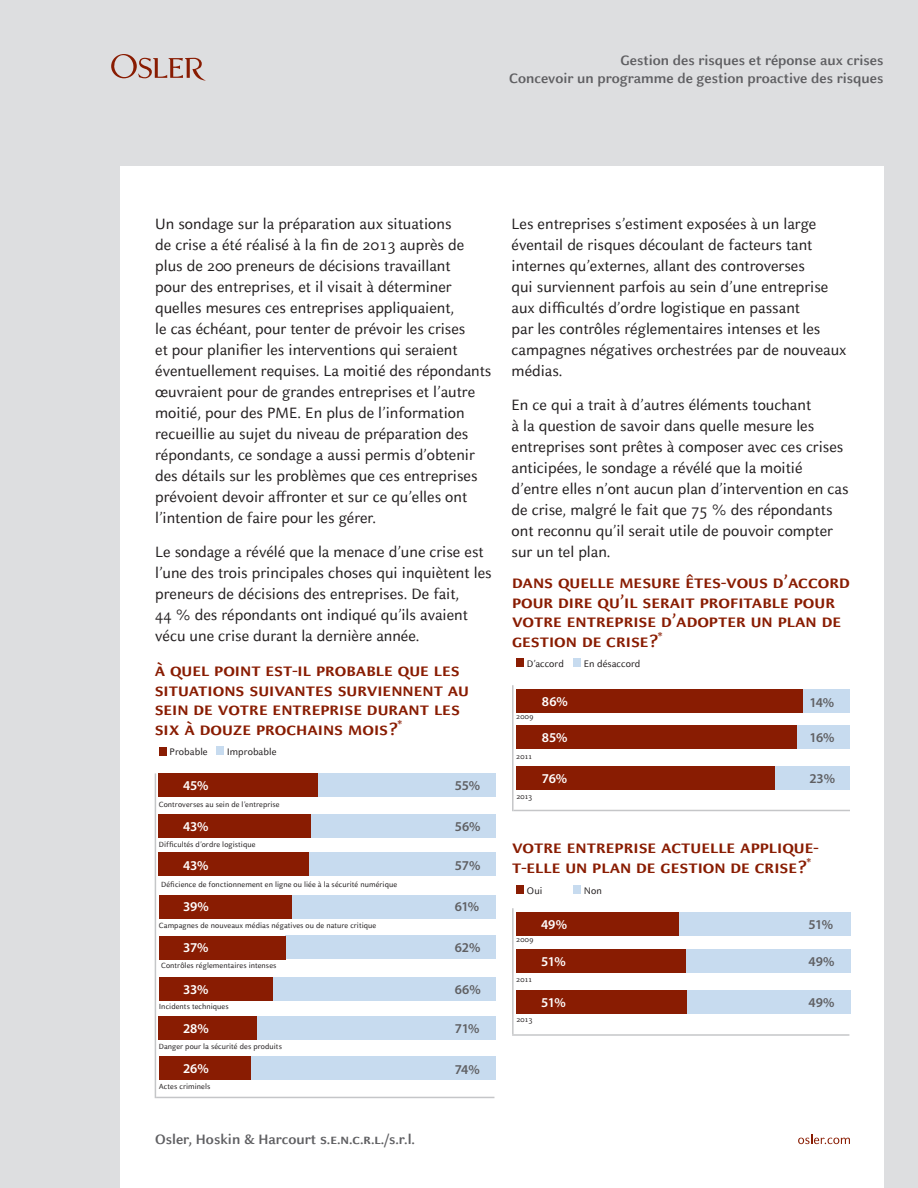
<style>
.page{position:relative;width:918px;height:1188px;background:#dddee0}
.page>*{position:absolute;margin:0;border:0;box-sizing:border-box;transform-origin:0 0}
.t1{font:700 19.5px/19.5px "Celeste Sans SC";color:#891c02}
.t2{font:16.5px/21px "Celeste Sans";color:#231f20}
.t3{font:700 15px/18px "Celeste Sans";color:#5f5f62;text-align:right}
.t4{font:600 13.5px "Myriad Pro";letter-spacing:-.01em;color:#fff}
.t5{font:600 13.5px "Myriad Pro";letter-spacing:-.015em;color:#5f5f62}
.t6{font:10.5px "Celeste Sans";letter-spacing:.01em;color:#231f20}
.t7{font:8.25px "Celeste Sans";letter-spacing:.015em;color:#231f20}
.s1{font-family:"Celeste Sans SC"}
</style>
<div class="page">
<div style="left:120px;top:166px;width:763px;height:1022px;background:#fff"></div>
<svg style="left:111px;top:54px;width:95px;height:27px"></svg>
<svg style="left:798px;top:1134px;width:52px;height:10px"></svg>
<div style="left:159px;top:853px;width:153px;height:23px;background:#891c02"></div>
<div style="left:309px;top:853px;width:186px;height:23px;background:#c7dbef"></div>
<div style="left:251px;top:1056px;width:245px;height:24px;background:#c7dbef"></div>
<div style="left:159px;top:1056px;width:92px;height:24px;background:#891c02"></div>
<div style="left:257px;top:1016px;width:239px;height:24px;background:#c7dbef"></div>
<div style="left:159px;top:1016px;width:98px;height:24px;background:#891c02"></div>
<div style="left:272px;top:977px;width:224px;height:24px;background:#c7dbef"></div>
<div style="left:159px;top:977px;width:113px;height:24px;background:#891c02"></div>
<div style="left:285px;top:935px;width:211px;height:24px;background:#c7dbef"></div>
<div style="left:159px;top:936px;width:126px;height:24px;background:#891c02"></div>
<div style="left:291px;top:895px;width:204px;height:23px;background:#c7dbef"></div>
<div style="left:159px;top:895px;width:132px;height:23px;background:#891c02"></div>
<div style="left:311px;top:814px;width:185px;height:24px;background:#c7dbef"></div>
<div style="left:159px;top:814px;width:152px;height:24px;background:#891c02"></div>
<hr style="left:156px;top:1097px;width:338px;height:1px;background:#c5c6c8">
<hr style="left:155px;top:773px;width:1px;height:325px;background:#c5c6c8">
<div style="left:216px;top:747px;width:8px;height:8px;background:#c7dbef"></div>
<div style="left:312px;top:774px;width:184px;height:23px;background:#c7dbef"></div>
<div style="left:159px;top:773px;width:159px;height:24px;background:#891c02"></div>
<div style="left:159px;top:747px;width:8px;height:8px;background:#891c02"></div>
<div style="left:775px;top:766px;width:75px;height:24px;background:#c7dbef"></div>
<div style="left:516px;top:689px;width:288px;height:23px;background:#891c02"></div>
<div style="left:804px;top:689px;width:46px;height:23px;background:#c7dbef"></div>
<div style="left:516px;top:766px;width:259px;height:24px;background:#891c02"></div>
<div style="left:516px;top:726px;width:281px;height:23px;background:#891c02"></div>
<hr style="left:513px;top:810px;width:337px;height:1px;background:#c5c6c8">
<hr style="left:512px;top:685px;width:2px;height:126px;background:#c5c6c8">
<div style="left:573px;top:659px;width:8px;height:8px;background:#c7dbef"></div>
<div style="left:797px;top:726px;width:53px;height:23px;background:#c7dbef"></div>
<div style="left:516px;top:659px;width:8px;height:8px;background:#891c02"></div>
<div style="left:686px;top:990px;width:164px;height:24px;background:#c7dbef"></div>
<div style="left:678px;top:912px;width:172px;height:23px;background:#c7dbef"></div>
<div style="left:516px;top:949px;width:171px;height:24px;background:#891c02"></div>
<hr style="left:512px;top:908px;width:2px;height:126px;background:#c5c6c8">
<div style="left:573px;top:885px;width:8px;height:9px;background:#c7dbef"></div>
<div style="left:686px;top:949px;width:164px;height:24px;background:#c7dbef"></div>
<div style="left:516px;top:886px;width:8px;height:8px;background:#891c02"></div>
<div style="left:516px;top:912px;width:162px;height:23px;background:#891c02"></div>
<div style="left:516px;top:990px;width:171px;height:24px;background:#891c02"></div>
<hr style="left:512px;top:1034px;width:337px;height:2px;background:#c5c6c8">
<p class="t3" style="left:509px;top:52px;width:376px">Gestion des risques et réponse aux crises<br>Concevoir un programme de gestion proactive des risques</p>
<p class="t2" style="left:155px;top:213px;width:338px">Un sondage sur la préparation aux situations<br>de crise a été réalisé à la fin de 2013 auprès de plus de 200 preneurs de décisions travaillant<br>pour des entreprises, et il visait à déterminer quelles mesures ces entreprises appliquaient,<br>le cas échéant, pour tenter de prévoir les crises<br>et pour planifier les interventions qui seraient éventuellement requises. La moitié des répondants œuvraient pour de grandes entreprises et l’autre moitié, pour des PME. En plus de l’information recueillie au sujet du niveau de préparation des répondants, ce sondage a aussi permis d’obtenir des détails sur les problèmes que ces entreprises prévoient devoir affronter et sur ce qu’elles ont l’intention de faire pour les gérer.</p>
<p class="t2" style="left:155px;top:542px;width:338px">Le sondage a révélé que la menace d’une crise est l’une des trois principales choses qui inquiètent les preneurs de décisions des entreprises. De fait,<br>44 % des répondants ont indiqué qu’ils avaient vécu une crise durant la dernière année.</p>
<p class="t1" style="left:155px;top:660px;width:316px">à quel point est-il probable que les situations suivantes surviennent au sein de votre entreprise durant les six à douze prochains mois?<sup>*</sup></p>
<p class="t6" style="left:170px;top:746px;width:40px">Probable</p>
<p class="t6" style="left:227px;top:746px;width:51px">Improbable</p>
<p class="t4" style="left:183px;top:777px;width:27px">45%</p>
<p class="t5" style="left:455px;top:777px;width:27px">55%</p>
<p class="t7" style="left:159px;top:800px;width:122px">Controverses au sein de l’entreprise</p>
<p class="t4" style="left:183px;top:818px;width:27px">43%</p>
<p class="t5" style="left:455px;top:818px;width:27px">56%</p>
<p class="t7" style="left:159px;top:840px;width:98px">Difficultés d’ordre logistique</p>
<p class="t4" style="left:183px;top:857px;width:27px">43%</p>
<p class="t5" style="left:455px;top:857px;width:27px">57%</p>
<p class="t7" style="left:161px;top:880px;width:238px">Déficience de fonctionnement en ligne ou liée à la sécurité numérique</p>
<p class="t4" style="left:183px;top:898px;width:27px">39%</p>
<p class="t5" style="left:455px;top:898px;width:26px">61%</p>
<p class="t7" style="left:159px;top:921px;width:219px">Campagnes de nouveaux médias négatives ou de nature critique</p>
<p class="t4" style="left:183px;top:939px;width:27px">37%</p>
<p class="t5" style="left:455px;top:939px;width:27px">62%</p>
<p class="t7" style="left:161px;top:961px;width:117px">Contrôles réglementaires intenses</p>
<p class="t4" style="left:183px;top:981px;width:27px">33%</p>
<p class="t5" style="left:455px;top:981px;width:27px">66%</p>
<p class="t7" style="left:159px;top:1001px;width:71px">Incidents techniques</p>
<p class="t4" style="left:183px;top:1020px;width:27px">28%</p>
<p class="t5" style="left:455px;top:1020px;width:26px">71%</p>
<p class="t7" style="left:159px;top:1042px;width:125px">Danger pour la sécurité des produits</p>
<p class="t4" style="left:183px;top:1060px;width:27px">26%</p>
<p class="t5" style="left:455px;top:1061px;width:26px">74%</p>
<p class="t7" style="left:159px;top:1082px;width:53px">Actes criminels</p>
<p class="t3" style="left:155px;top:1130px;width:261px">Osler, Hoskin &amp; Harcourt <span class="s1">s.e.n.c.r.l./</span>s.r.l.</p>
<p class="t2" style="left:512px;top:213px;width:336px">Les entreprises s’estiment exposées à un large éventail de risques découlant de facteurs tant internes qu’externes, allant des controverses<br>qui surviennent parfois au sein d’une entreprise aux difficultés d’ordre logistique en passant<br>par les contrôles réglementaires intenses et les campagnes négatives orchestrées par de nouveaux médias.</p>
<p class="t2" style="left:512px;top:395px;width:339px">En ce qui a trait à d’autres éléments touchant<br>à la question de savoir dans quelle mesure les entreprises sont prêtes à composer avec ces crises anticipées, le sondage a révélé que la moitié d’entre elles n’ont aucun plan d’intervention en cas de crise, malgré le fait que 75 % des répondants ont reconnu qu’il serait utile de pouvoir compter sur un tel plan.</p>
<p class="t1" style="left:512px;top:572px;width:339px">dans quelle mesure êtes-vous d’accord pour dire qu’il serait profitable pour votre entreprise d’adopter un plan de gestion de crise?<sup>*</sup></p>
<p class="t6" style="left:584px;top:658px;width:58px">En désaccord</p>
<p class="t4" style="left:542px;top:693px;width:27px">86%</p>
<p class="t5" style="left:809px;top:693px;width:26px">14%</p>
<p class="t7" style="left:516px;top:712px;width:19px">2009</p>
<p class="t4" style="left:542px;top:729px;width:27px">85%</p>
<p class="t5" style="left:809px;top:729px;width:27px">16%</p>
<p class="t7" style="left:516px;top:752px;width:18px">2011</p>
<p class="t4" style="left:542px;top:770px;width:27px">76%</p>
<p class="t5" style="left:809px;top:770px;width:27px">23%</p>
<p class="t7" style="left:516px;top:792px;width:18px">2013</p>
<p class="t6" style="left:527px;top:658px;width:39px">D’accord</p>
<p class="t1" style="left:512px;top:837px;width:308px">votre entreprise actuelle applique&shy;t-elle un plan de gestion de crise?<sup>*</sup></p>
<p class="t6" style="left:527px;top:885px;width:17px">Oui</p>
<p class="t4" style="left:541px;top:915px;width:27px">49%</p>
<p class="t7" style="left:516px;top:935px;width:19px">2009</p>
<p class="t6" style="left:584px;top:885px;width:20px">Non</p>
<p class="t5" style="left:809px;top:915px;width:26px">51%</p>
<p class="t7" style="left:516px;top:975px;width:18px">2011</p>
<p class="t7" style="left:516px;top:1015px;width:18px">2013</p>
<p class="t4" style="left:541px;top:953px;width:26px">51%</p>
<p class="t5" style="left:809px;top:953px;width:27px">49%</p>
<p class="t4" style="left:541px;top:994px;width:26px">51%</p>
<p class="t5" style="left:809px;top:994px;width:27px">49%</p>
</div>
